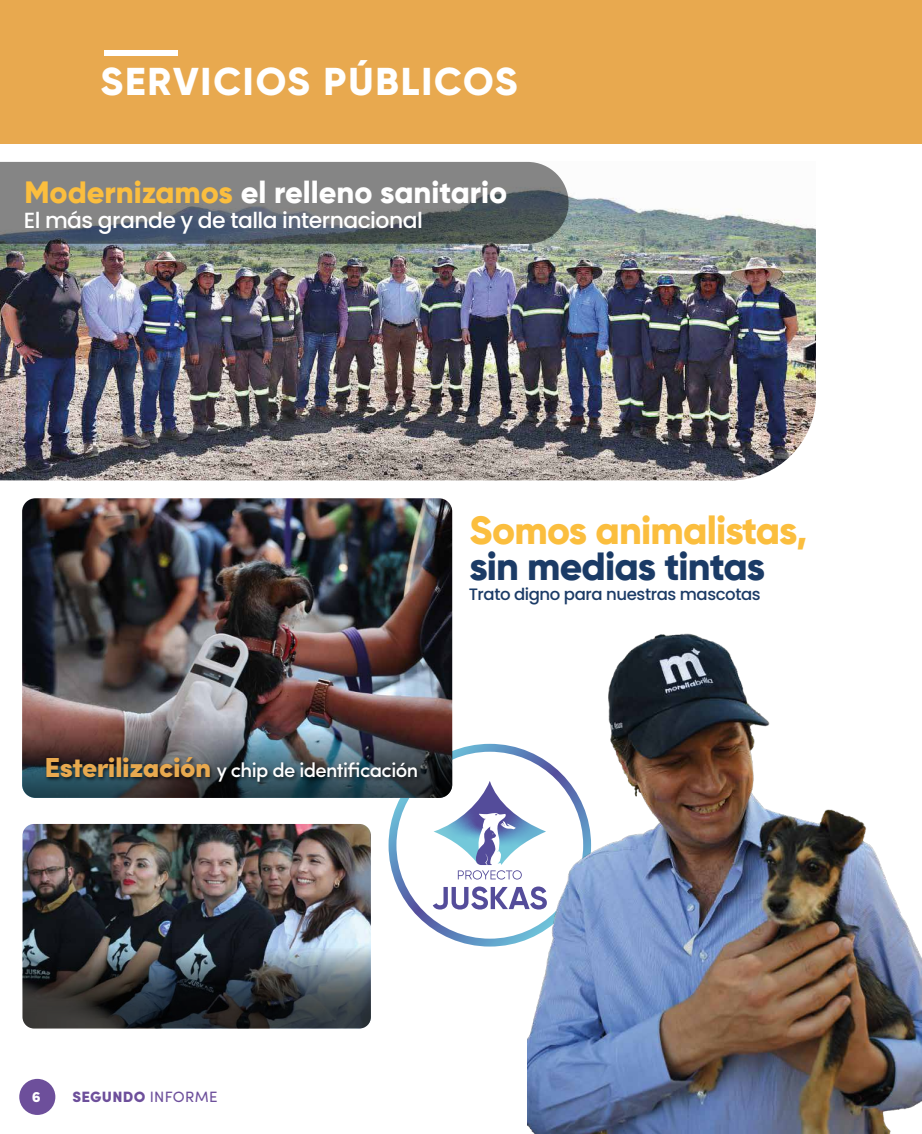
<style>
.page{position:relative;width:922px;height:1134px;background:#fff}
.page>*{position:absolute;margin:0;border:0;box-sizing:border-box;transform-origin:0 0}
.t1{font:800 39.12px "Gilroy";letter-spacing:-.02em;color:#fbbe3e}
.t2{font:800 39.12px "Gilroy";letter-spacing:-.025em;color:#1b3b66}
.t3{font:800 38.75px "Gilroy";letter-spacing:.05em;color:#fff}
.t4{font:800 30.62px "Gilroy";color:#fff}
.t5{font:500 21.88px "Poppins";letter-spacing:-.025em;color:#fff}
.t6{font:500 20.38px "Sofia Pro";letter-spacing:-.03em;color:#fff}
.t7{font:500 16.5px "Poppins";letter-spacing:-.025em;color:#1b3b66}
.t8{font:900 15px "Sofia Pro";letter-spacing:.02em;color:#6d4f9b}
.t9{font:900 15px "Sofia Pro";color:#fff}
.s1{color:#fbbe3e}
.s2{font-weight:900;font-size:27.62px;color:#e8a94f}
.s3{font-weight:400}
</style>
<div class="page">
<div style="left:0;top:0;width:921px;height:144px;background:#e8a94f"></div>
<div style="left:104px;top:50px;width:74px;height:5px;background:#fff"></div>
<div style="left:19px;top:1079px;width:36px;height:36px;background:#6d4f9b;border-radius:50%"></div>
<img style="left:23px;top:824px;width:348px;height:122px">
<svg style="left:23px;top:946px;width:348px;height:82px;background:#3b4146"></svg>
<svg style="left:388px;top:744px;width:139px;height:202px"></svg>
<img style="left:22px;top:498px;width:430px;height:208px">
<img style="left:22px;top:706px;width:430px;height:92px">
<img style="left:41px;top:750px;width:401px;height:48px">
<img style="left:527px;top:633px;width:394px;height:501px">
<img style="left:0;top:161px;width:815px;height:319px">
<svg style="left:0;top:162px;width:568px;height:82px;background:#707578"></svg>
<h2 class="t3" style="left:101px;top:57px;width:418px">SERVICIOS PÚBLICOS</h2>
<h3 class="t4" style="left:24px;top:173px;width:484px"><span class="s1">Modernizamos</span> el relleno sanitario</h3>
<p class="t5" style="left:24px;top:207px;width:400px">El más grande y de talla internacional</p>
<h1 class="t1" style="left:469px;top:505px;width:339px">Somos animalistas,</h1>
<h1 class="t2" style="left:469px;top:542px;width:297px">sin medias tintas</h1>
<p class="t7" style="left:468px;top:585px;width:293px">Trato digno para nuestras mascotas</p>
<p class="t6" style="left:45px;top:755px;width:375px"><span class="s2">Esterilización</span> y chip de identificación</p>
<p class="t9" style="left:32px;top:1085px;width:10px">6</p>
<p class="t8" style="left:72px;top:1085px;width:147px">SEGUNDO <span class="s3">INFORME</span></p>
</div>
